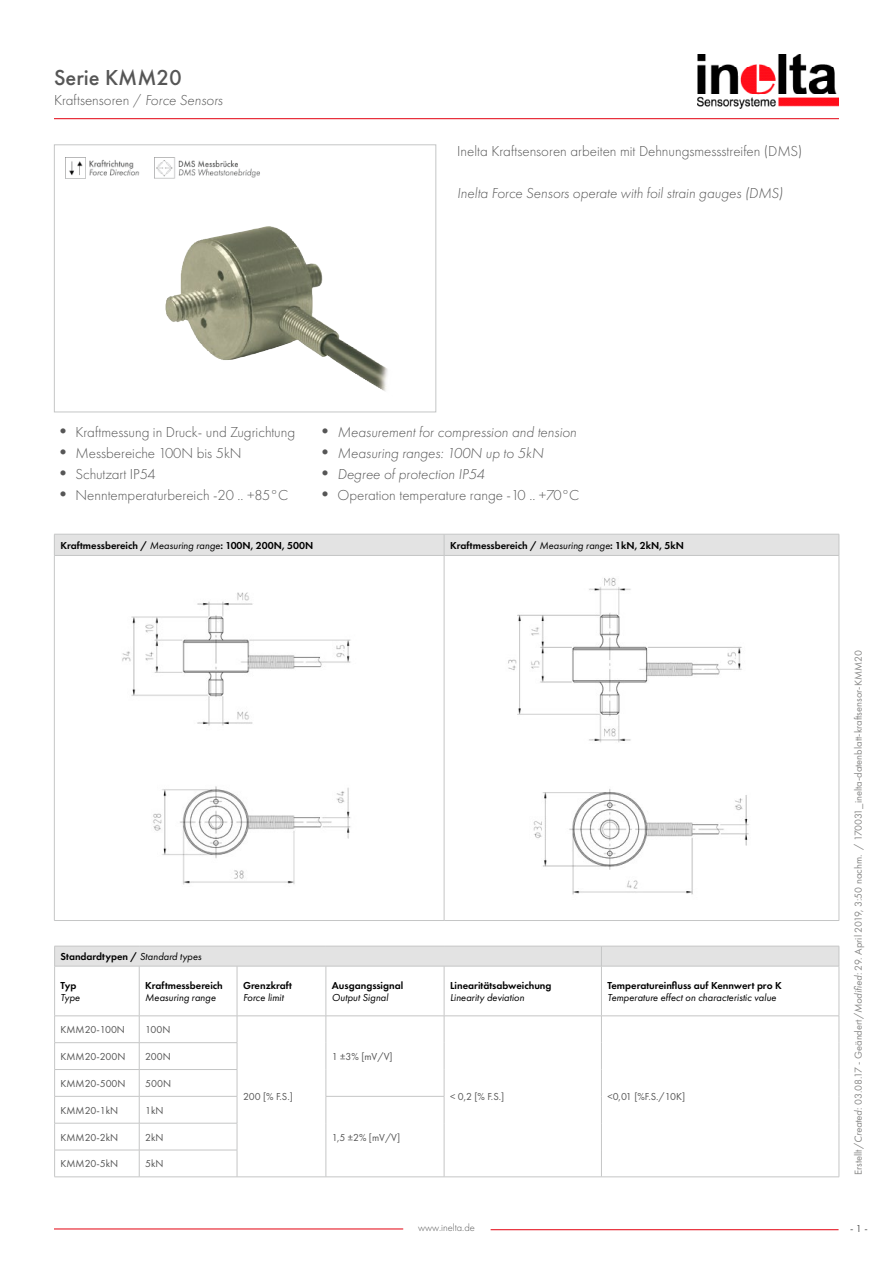
<style>
.page{position:relative;width:893px;height:1263px;background:#fff}
.page>*{position:absolute;margin:0;border:0;box-sizing:border-box;transform-origin:0 0}
.t1{font:500 22.5px "Futura PT";color:#565656}
.t2{font:300 15px "Futura PT";color:#565656}
.t3{font:italic 300 15px "Futura PT";color:#565656}
.t4{font:600 10.5px "Futura PT";color:#000}
.t5{font:10.5px "Futura PT";color:#565656}
.t6{font:10.5px "Futura PT";color:#878786}
.t7{font:italic 10.5px "Futura PT";color:#000}
.t8{font:300 10.5px "Futura PT";color:#565656}
.s1{font-style:italic}
.s2{font-size:18px}
.s3{font-style:normal;font-size:18px}
.s4{font-weight:400;font-style:italic}
</style>
<div class="page">
<hr style="left:54px;top:118px;width:785px;height:1px;background:#e3000f">
<img style="left:697px;top:54px;width:142px;height:55px">
<hr style="left:54px;top:1228px;width:349px;height:1px;background:#e3000f">
<hr style="left:491px;top:1229px;width:347px;height:1px;background:#e3000f">
<img style="left:165px;top:228px;width:153px;height:132px">
<div style="left:54px;top:145px;width:382px;height:267px;border:1px solid #c5c6c6"></div>
<hr style="left:54px;top:556px;width:1px;height:364px;background:#c5c6c6">
<hr style="left:444px;top:556px;width:1px;height:364px;background:#c5c6c6">
<hr style="left:839px;top:556px;width:1px;height:364px;background:#c5c6c6">
<hr style="left:54px;top:920px;width:390px;height:1px;background:#c5c6c6">
<hr style="left:444px;top:920px;width:395px;height:1px;background:#c5c6c6">
<div style="left:54px;top:534px;width:786px;height:21px;background:#e3e3e3"></div>
<hr style="left:444px;top:534px;width:395px;height:1px;background:#c5c6c6">
<hr style="left:54px;top:555px;width:390px;height:1px;background:#c5c6c6">
<hr style="left:444px;top:555px;width:395px;height:1px;background:#c5c6c6">
<div style="left:54px;top:946px;width:786px;height:20px;background:#e3e3e3"></div>
<hr style="left:139px;top:966px;width:1px;height:50px;background:#c5c6c6">
<hr style="left:237px;top:966px;width:1px;height:50px;background:#c5c6c6">
<hr style="left:326px;top:966px;width:1px;height:50px;background:#c5c6c6">
<hr style="left:444px;top:966px;width:1px;height:50px;background:#c5c6c6">
<hr style="left:601px;top:966px;width:1px;height:50px;background:#c5c6c6">
<hr style="left:54px;top:1042px;width:85px;height:1px;background:#c5c6c6">
<hr style="left:139px;top:1042px;width:98px;height:1px;background:#c5c6c6">
<hr style="left:54px;top:1069px;width:85px;height:1px;background:#c5c6c6">
<hr style="left:139px;top:1069px;width:98px;height:1px;background:#c5c6c6">
<hr style="left:54px;top:1096px;width:85px;height:1px;background:#c5c6c6">
<hr style="left:139px;top:1096px;width:98px;height:1px;background:#c5c6c6">
<hr style="left:54px;top:1123px;width:85px;height:1px;background:#c5c6c6">
<hr style="left:139px;top:1123px;width:98px;height:1px;background:#c5c6c6">
<hr style="left:54px;top:1150px;width:85px;height:1px;background:#c5c6c6">
<svg style="left:54px;top:1016px;width:1px;height:160px"></svg>
<hr style="left:139px;top:1150px;width:98px;height:1px;background:#c5c6c6">
<hr style="left:54px;top:1176px;width:85px;height:1px;background:#c5c6c6">
<hr style="left:139px;top:1176px;width:98px;height:1px;background:#c5c6c6">
<hr style="left:54px;top:946px;width:85px;height:1px;background:#c5c6c6">
<hr style="left:139px;top:946px;width:98px;height:1px;background:#c5c6c6">
<hr style="left:237px;top:946px;width:89px;height:1px;background:#c5c6c6">
<hr style="left:326px;top:946px;width:118px;height:1px;background:#c5c6c6">
<hr style="left:444px;top:946px;width:157px;height:1px;background:#c5c6c6">
<hr style="left:601px;top:946px;width:238px;height:1px;background:#c5c6c6">
<hr style="left:54px;top:966px;width:85px;height:1px;background:#c5c6c6">
<hr style="left:139px;top:966px;width:98px;height:1px;background:#c5c6c6">
<hr style="left:237px;top:966px;width:89px;height:1px;background:#c5c6c6">
<hr style="left:326px;top:966px;width:118px;height:1px;background:#c5c6c6">
<hr style="left:444px;top:966px;width:157px;height:1px;background:#c5c6c6">
<hr style="left:601px;top:966px;width:238px;height:1px;background:#c5c6c6">
<svg style="left:139px;top:1016px;width:1px;height:161px"></svg>
<svg style="left:601px;top:1016px;width:1px;height:160px"></svg>
<svg style="left:839px;top:1016px;width:1px;height:161px"></svg>
<hr style="left:444px;top:1176px;width:157px;height:1px;background:#c5c6c6">
<hr style="left:601px;top:1176px;width:238px;height:1px;background:#c5c6c6">
<hr style="left:326px;top:1096px;width:118px;height:1px;background:#c5c6c6">
<svg style="left:444px;top:1016px;width:1px;height:161px"></svg>
<hr style="left:326px;top:1176px;width:118px;height:1px;background:#c5c6c6">
<svg style="left:237px;top:1016px;width:1px;height:160px"></svg>
<svg style="left:326px;top:1016px;width:1px;height:161px"></svg>
<hr style="left:237px;top:1176px;width:89px;height:1px;background:#c5c6c6">
<hr style="left:54px;top:966px;width:1px;height:50px;background:#c5c6c6">
<hr style="left:839px;top:966px;width:1px;height:50px;background:#c5c6c6">
<hr style="left:54px;top:1015px;width:85px;height:1px;background:#c5c6c6">
<hr style="left:139px;top:1015px;width:98px;height:1px;background:#c5c6c6">
<hr style="left:237px;top:1015px;width:89px;height:1px;background:#c5c6c6">
<hr style="left:326px;top:1015px;width:118px;height:1px;background:#c5c6c6">
<hr style="left:444px;top:1015px;width:157px;height:1px;background:#c5c6c6">
<hr style="left:601px;top:1015px;width:238px;height:1px;background:#c5c6c6">
<img style="left:122px;top:592px;width:229px;height:293px">
<img style="left:508px;top:577px;width:241px;height:318px">
<img style="left:65px;top:157px;width:75px;height:21px">
<img style="left:155px;top:157px;width:105px;height:21px">
<h1 class="t1" style="left:54px;top:64px;width:130px">Serie KMM20</h1>
<p class="t2" style="left:54px;top:91px;width:170px">Kraftsensoren / <span class="s1">Force Sensors</span></p>
<p class="t2" style="left:457px;top:143px;width:347px">Inelta Kraftsensoren arbeiten mit Dehnungsmessstreifen (DMS)</p>
<p class="t3" style="left:457px;top:185px;width:327px">Inelta Force Sensors operate with foil strain gauges (DMS)</p>
<p class="t2" style="left:54px;top:424px;width:243px"><span class="s2">•</span> Kraftmessung in Druck- und Zugrichtung</p>
<p class="t2" style="left:54px;top:445px;width:189px"><span class="s2">•</span> Messbereiche 100N bis 5kN</p>
<p class="t2" style="left:54px;top:466px;width:103px"><span class="s2">•</span> Schutzart IP54</p>
<p class="t2" style="left:54px;top:487px;width:235px"><span class="s2">•</span> Nenntemperaturbereich -20 .. +85°C</p>
<p class="t3" style="left:316px;top:424px;width:262px"><span class="s3">•</span> Measurement for compression and tension</p>
<p class="t3" style="left:316px;top:445px;width:229px"><span class="s3">•</span> Measuring ranges: 100N up to 5kN</p>
<p class="t3" style="left:316px;top:466px;width:170px"><span class="s3">•</span> Degree of protection IP54</p>
<p class="t2" style="left:316px;top:487px;width:265px"><span class="s2">•</span> Operation temperature range -10 .. +70°C</p>
<p class="t4" style="left:60px;top:539px;width:254px">Kraftmessbereich / <span class="s4">Measuring range</span>: 100N, 200N, 500N</p>
<p class="t4" style="left:450px;top:539px;width:235px">Kraftmessbereich / <span class="s4">Measuring range</span>: 1kN, 2kN, 5kN</p>
<p class="t4" style="left:61px;top:950px;width:142px">Standardtypen / <span class="s4">Standard types</span></p>
<p class="t4" style="left:61px;top:979px;width:17px">Typ</p>
<p class="t7" style="left:61px;top:991px;width:21px">Type</p>
<p class="t4" style="left:145px;top:979px;width:79px">Kraftmessbereich</p>
<p class="t7" style="left:145px;top:991px;width:72px">Measuring range</p>
<p class="t5" style="left:61px;top:1023px;width:66px">KMM20-100N</p>
<p class="t5" style="left:145px;top:1023px;width:27px">100N</p>
<p class="t4" style="left:243px;top:979px;width:51px">Grenzkraft</p>
<p class="t7" style="left:243px;top:991px;width:42px">Force limit</p>
<p class="t4" style="left:332px;top:979px;width:73px">Ausgangssignal</p>
<p class="t7" style="left:332px;top:991px;width:58px">Output Signal</p>
<p class="t5" style="left:332px;top:1050px;width:62px">1 ±3% [mV/V]</p>
<p class="t5" style="left:61px;top:1050px;width:66px">KMM20-200N</p>
<p class="t5" style="left:145px;top:1050px;width:27px">200N</p>
<p class="t5" style="left:61px;top:1077px;width:67px">KMM20-500N</p>
<p class="t5" style="left:145px;top:1077px;width:27px">500N</p>
<p class="t5" style="left:61px;top:1104px;width:59px">KMM20-1kN</p>
<p class="t5" style="left:145px;top:1104px;width:20px">1kN</p>
<p class="t5" style="left:61px;top:1131px;width:59px">KMM20-2kN</p>
<p class="t5" style="left:145px;top:1131px;width:20px">2kN</p>
<p class="t5" style="left:332px;top:1131px;width:70px">1,5 ±2% [mV/V]</p>
<p class="t5" style="left:61px;top:1158px;width:59px">KMM20-5kN</p>
<p class="t5" style="left:145px;top:1158px;width:20px">5kN</p>
<p class="t5" style="left:243px;top:1090px;width:51px">200 [% F.S.]</p>
<p class="t4" style="left:450px;top:979px;width:103px">Linearitätsabweichung</p>
<p class="t7" style="left:450px;top:991px;width:76px">Linearity deviation</p>
<p class="t4" style="left:607px;top:979px;width:176px">Temperatureinfluss auf Kennwert pro K</p>
<p class="t7" style="left:607px;top:991px;width:170px">Temperature effect on characteristic value</p>
<p class="t5" style="left:450px;top:1090px;width:56px">&lt; 0,2 [% F.S.]</p>
<p class="t5" style="left:607px;top:1090px;width:79px">&lt;0,01 [%F.S./10K]</p>
<p class="t8" style="left:418px;top:1222px;width:58px">www.inelta.de</p>
<p class="t6" style="left:852px;top:1175px;width:526px;rotate:-90deg">Erstellt/<span class="s1">Created</span>: 03.08.17 - Geändert/<span class="s1">Modified</span>: 29. April 2019, 3:50 nachm. / 170031_inelta-datenblatt-kraftsensor-KMM20</p>
<p class="t5" style="left:850px;top:1222px;width:19px">- 1 -</p>
</div>
